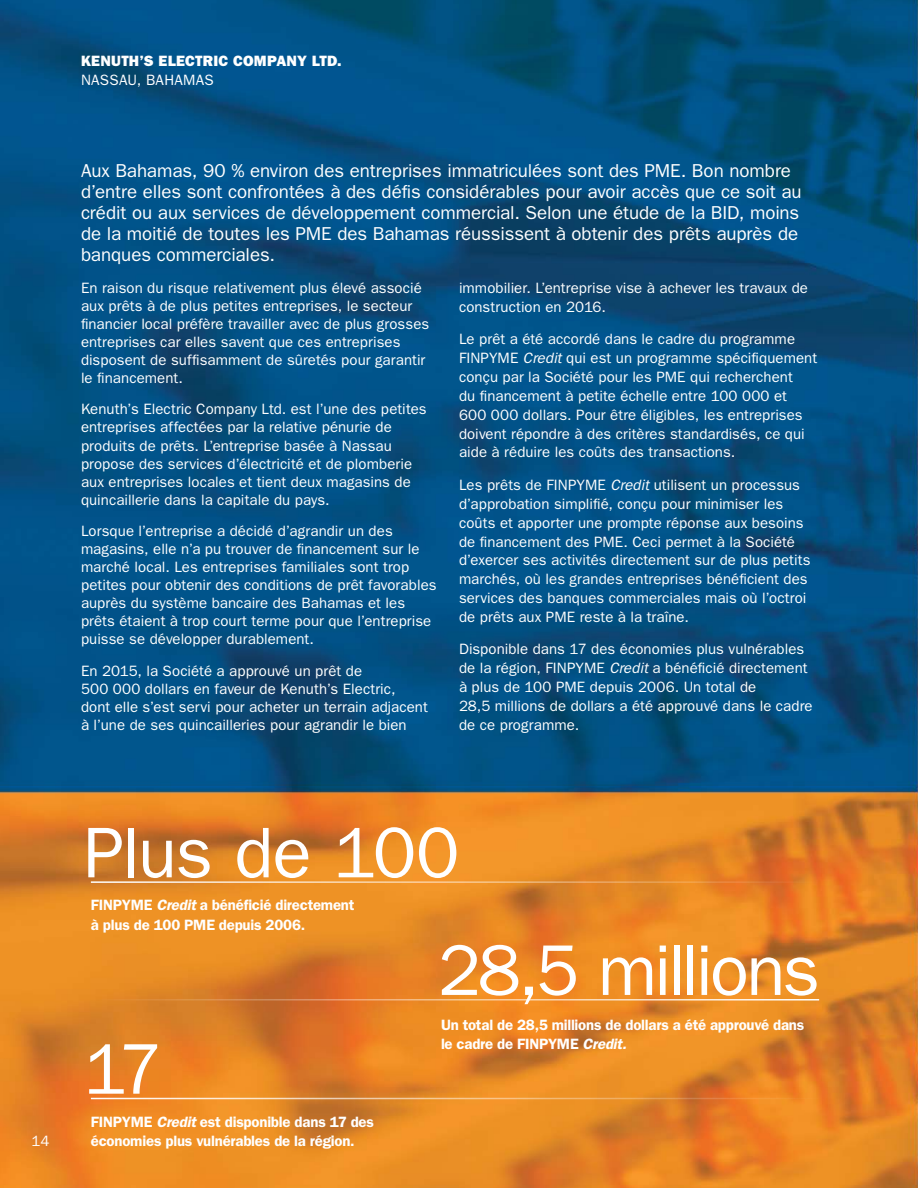
<style>
.page{position:relative;width:918px;height:1188px;background:#fff}
.page>*{position:absolute;margin:0;border:0;box-sizing:border-box;transform-origin:0 0}
.t1{font:72px "Franklin Gothic";letter-spacing:-.04em;color:#fff}
.t2{font:72px "Franklin Gothic";letter-spacing:-.02em;color:#fff}
.t3{font:18.75px/21px "Franklin Gothic";letter-spacing:-.005em;color:#fff}
.t4{font:15px/18px "Franklin Gothic";letter-spacing:.005em;color:#fff}
.t5{font:600 15px/19.5px "Franklin Gothic";letter-spacing:-.015em;color:#fff}
.t6{font:800 15px "Franklin Gothic";letter-spacing:.01em;color:#fff}
.s1{font-style:italic}
</style>
<div class="page">
<img style="left:0;top:0;width:918px;height:1188px">
<hr style="left:91px;top:881px;width:729px;height:2px;background:#fff">
<hr style="left:91px;top:1098px;width:729px;height:1px;background:#fff">
<hr style="left:90px;top:999px;width:729px;height:2px;background:#fff">
<p class="t6" style="left:81px;top:52px;width:262px">KENUTH’S ELECTRIC COMPANY LTD.</p>
<p class="t4" style="left:81px;top:71px;width:134px">NASSAU, BAHAMAS</p>
<p class="t3" style="left:81px;top:160px;width:722px">Aux Bahamas, 90 % environ des entreprises immatriculées sont des PME. Bon nombre d’entre elles sont confrontées à des défis considérables pour avoir accès que ce soit au crédit ou aux services de développement commercial. Selon une étude de la BID, moins de la moitié de toutes les PME des Bahamas réussissent à obtenir des prêts auprès de banques commerciales.</p>
<p class="t4" style="left:81px;top:278px;width:350px">En raison du risque relativement plus élevé associé aux prêts à de plus petites entreprises, le secteur financier local préfère travailler avec de plus grosses entreprises car elles savent que ces entreprises disposent de suffisamment de sûretés pour garantir le financement.</p>
<p class="t4" style="left:81px;top:400px;width:347px">Kenuth’s Electric Company Ltd. est l’une des petites entreprises affectées par la relative pénurie de produits de prêts. L’entreprise basée à Nassau propose des services d’électricité et de plomberie aux entreprises locales et tient deux magasins de quincaillerie dans la capitale du pays.</p>
<p class="t4" style="left:81px;top:522px;width:357px">Lorsque l’entreprise a décidé d’agrandir un des magasins, elle n’a pu trouver de financement sur le marché local. Les entreprises familiales sont trop petites pour obtenir des conditions de prêt favorables auprès du système bancaire des Bahamas et les prêts étaient à trop court terme pour que l’entreprise puisse se développer durablement.</p>
<p class="t4" style="left:81px;top:661px;width:348px">En 2015, la Société a approuvé un prêt de<br>500 000 dollars en faveur de Kenuth’s Electric, dont elle s’est servi pour acheter un terrain adjacent à l’une de ses quincailleries pour agrandir le bien</p>
<p class="t4" style="left:459px;top:278px;width:351px;line-height:18.9px">immobilier. L’entreprise vise à achever les travaux de construction en 2016.</p>
<p class="t4" style="left:459px;top:329px;width:360px;line-height:18.9px">Le prêt a été accordé dans le cadre du programme FINPYME <span class="s1">Credit</span> qui est un programme spécifiquement conçu par la Société pour les PME qui recherchent<br>du financement à petite échelle entre 100 000 et 600 000 dollars. Pour être éligibles, les entreprises doivent répondre à des critères standardisés, ce qui aide à réduire les coûts des transactions.</p>
<p class="t4" style="left:459px;top:475px;width:353px;line-height:18.9px">Les prêts de FINPYME <span class="s1">Credit</span> utilisent un processus d’approbation simplifié, conçu pour minimiser les coûts et apporter une prompte réponse aux besoins de financement des PME. Ceci permet à la Société d’exercer ses activités directement sur de plus petits marchés, où les grandes entreprises bénéficient des services des banques commerciales mais où l’octroi de prêts aux PME reste à la traîne.</p>
<p class="t4" style="left:459px;top:640px;width:355px;line-height:18.9px">Disponible dans 17 des économies plus vulnérables de la région, FINPYME <span class="s1">Credit</span> a bénéficié directement à plus de 100 PME depuis 2006. Un total de<br>28,5 millions de dollars a été approuvé dans le cadre de ce programme.</p>
<p class="t4" style="left:32px;top:1132px;width:19px">14</p>
<h1 class="t2" style="left:84px;top:812px;width:377px">Plus de 100</h1>
<p class="t5" style="left:91px;top:895px;width:265px">FINPYME <span class="s1">Credit</span> a bénéficié directement à plus de 100 PME depuis 2006.</p>
<h1 class="t1" style="left:84px;top:1028px;width:80px">17</h1>
<p class="t5" style="left:91px;top:1112px;width:285px">FINPYME <span class="s1">Credit</span> est disponible dans 17 des économies plus vulnérables de la région.</p>
<h1 class="t1" style="left:438px;top:929px;width:384px">28,5 millions</h1>
<p class="t5" style="left:441px;top:1015px;width:365px">Un total de 28,5 millions de dollars a été approuvé dans le cadre de FINPYME <span class="s1">Credit.</span></p>
</div>
